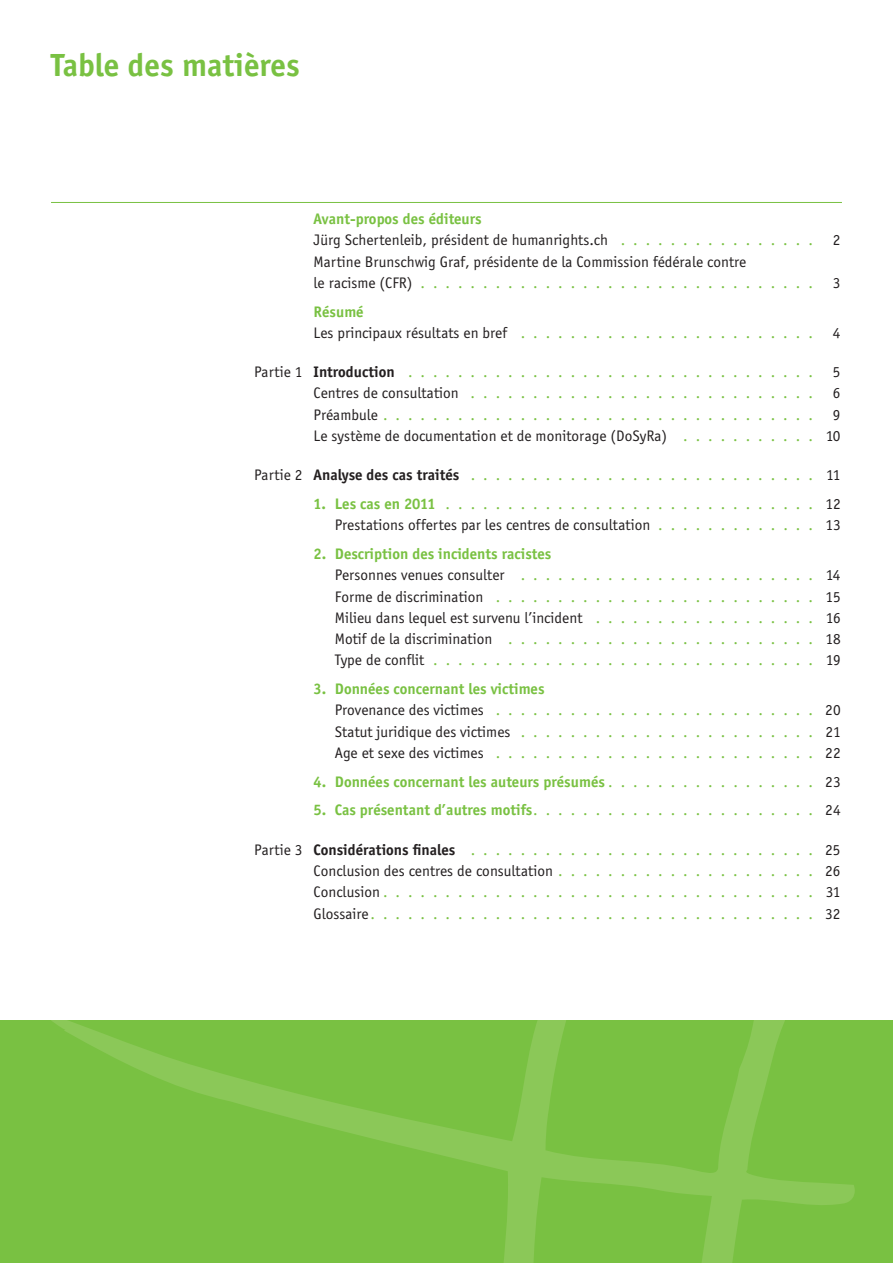
<style>
.page{position:relative;width:893px;height:1263px;background:#fff}
.page>*{position:absolute;margin:0;border:0;box-sizing:border-box;transform-origin:0 0}
.t1{font:700 33px "Officina Sans";color:#79c142}
.t2{font:15.75px/21.3px "Officina Sans";color:#231f20}
.t3{font:15.75px/21.3px "Officina Sans";color:#79c142}
.t4{font:700 15.75px "Officina Sans";color:#79c142}
.s1{font-weight:700;color:#79c142}
.s2{color:#79c142}
.s3{color:#231f20}
.s4{font-weight:700;color:#231f20}
.s5{font-weight:700}
.s6{font-weight:400}
.s7{font-weight:400;color:#231f20}
</style>
<div class="page">
<div style="left:0;top:1020px;width:892px;height:243px;background:#79c142"></div>
<svg style="left:51px;top:1020px;width:804px;height:243px"></svg>
<hr style="left:51px;top:202px;width:791px;height:1px;background:#79c142">
<h1 class="t1" style="left:51px;top:45px;width:250px">Table des matières</h1>
<p class="t2" style="left:314px;top:208px;width:501px"><span class="s1">Avant-propos des éditeurs<br></span>Jürg Schertenleib, président de humanrights.ch <span class="s2">. . . . . . . . . . . . . . . .</span></p>
<p class="t2" style="left:314px;top:251px;width:501px">Martine Brunschwig Graf, présidente de la Commission fédérale contre<br>le racisme (CFR) <span class="s2">. . . . . . . . . . . . . . . . . . . . . . . . . . . . . . . .</span></p>
<p class="t2" style="left:314px;top:301px;width:501px"><span class="s1">Résumé<br></span>Les principaux résultats en bref <span class="s2">. . . . . . . . . . . . . . . . . . . . . . . .</span></p>
<p class="t2" style="left:833px;top:230px;width:9px">2</p>
<p class="t2" style="left:833px;top:272px;width:9px">3</p>
<p class="t2" style="left:833px;top:322px;width:9px">4</p>
<p class="t3" style="left:254px;top:361px;width:560px"><span class="s3">Partie 1</span> <span class="s4">Introduction</span> . . . . . . . . . . . . . . . . . . . . . . . . . . . . . . . . .</p>
<p class="t2" style="left:833px;top:361px;width:9px">5</p>
<p class="t3" style="left:314px;top:383px;width:501px"><span class="s3">Centres de consultation</span> . . . . . . . . . . . . . . . . . . . . . . . . . . . .</p>
<p class="t2" style="left:833px;top:383px;width:9px">6</p>
<p class="t3" style="left:314px;top:404px;width:501px"><span class="s3">Préambule</span>...................................</p>
<p class="t2" style="left:314px;top:404px;width:528px;text-align:right">9<br>Le système de documentation et de monitorage (DoSyRa) <span class="s2">. . . . . . . . . . .</span> 10</p>
<p class="t3" style="left:254px;top:465px;width:588px"><span class="s3">Partie 2</span> <span class="s4">Analyse des cas traités</span> . . . . . . . . . . . . . . . . . . . . . . . . . . . . <span class="s3">11</span></p>
<p class="t2" style="left:314px;top:493px;width:528px;text-align:right"><span class="s1">1. Les cas en 2011</span> <span class="s2">. . . . . . . . . . . . . . . . . . . . . . . . . . . . . .</span> 12<br>Prestations offertes par les centres de consultation <span class="s2">. . . . . . . . . . . . .</span> 13</p>
<p class="t2" style="left:335px;top:543px;width:507px;text-indent:-21px"><span class="s1">2. Description des incidents racistes<br></span>Personnes venues consulter <span class="s2">. . . . . . . . . . . . . . . . . . . . . . . .</span> 14<br>Forme de discrimination <span class="s2">. . . . . . . . . . . . . . . . . . . . . . . . . .</span> 15<br>Milieu dans lequel est survenu l’incident <span class="s2">. . . . . . . . . . . . . . . . . .</span> 16<br>Motif de la discrimination <span class="s2">. . . . . . . . . . . . . . . . . . . . . . . . .</span> 18<br>Type de conflit <span class="s2">. . . . . . . . . . . . . . . . . . . . . . . . . . . . . . .</span> 19</p>
<p class="t3" style="left:335px;top:678px;width:507px;text-indent:-21px"><span class="s5">3. Données concernant les victimes<br></span><span class="s3">Provenance des victimes</span> . . . . . . . . . . . . . . . . . . . . . . . . . . <span class="s3">20<br>Statut juridique des victimes</span> . . . . . . . . . . . . . . . . . . . . . . . . <span class="s3">21<br>Age et sexe des victimes</span> . . . . . . . . . . . . . . . . . . . . . . . . . . <span class="s3">22</span></p>
<p class="t4" style="left:314px;top:772px;width:528px">4. Données concernant les auteurs présumés <span class="s6">. . . . . . . . . . . . . . . . .</span> <span class="s7">23</span></p>
<p class="t4" style="left:314px;top:801px;width:528px">5. Casprésentantd’autresmotifs<span class="s6">. . . . . . . . . . . . . . . . . . . . . . .</span> <span class="s7">24</span></p>
<p class="t3" style="left:314px;top:839px;width:528px;text-align:justify;text-indent:-60px"><span class="s3">Partie 3</span> <span class="s4">Considérations finales</span> . . . . . . . . . . . . . . . . . . . . . . . . . . . . <span class="s3">25<br>Conclusion des centres de consultation</span> . . . . . . . . . . . . . . . . . . . . . <span class="s3">26<br>Conclusion</span>................................... <span class="s3">31<br>Glossaire</span>.................................... <span class="s3">32</span></p>
</div>
